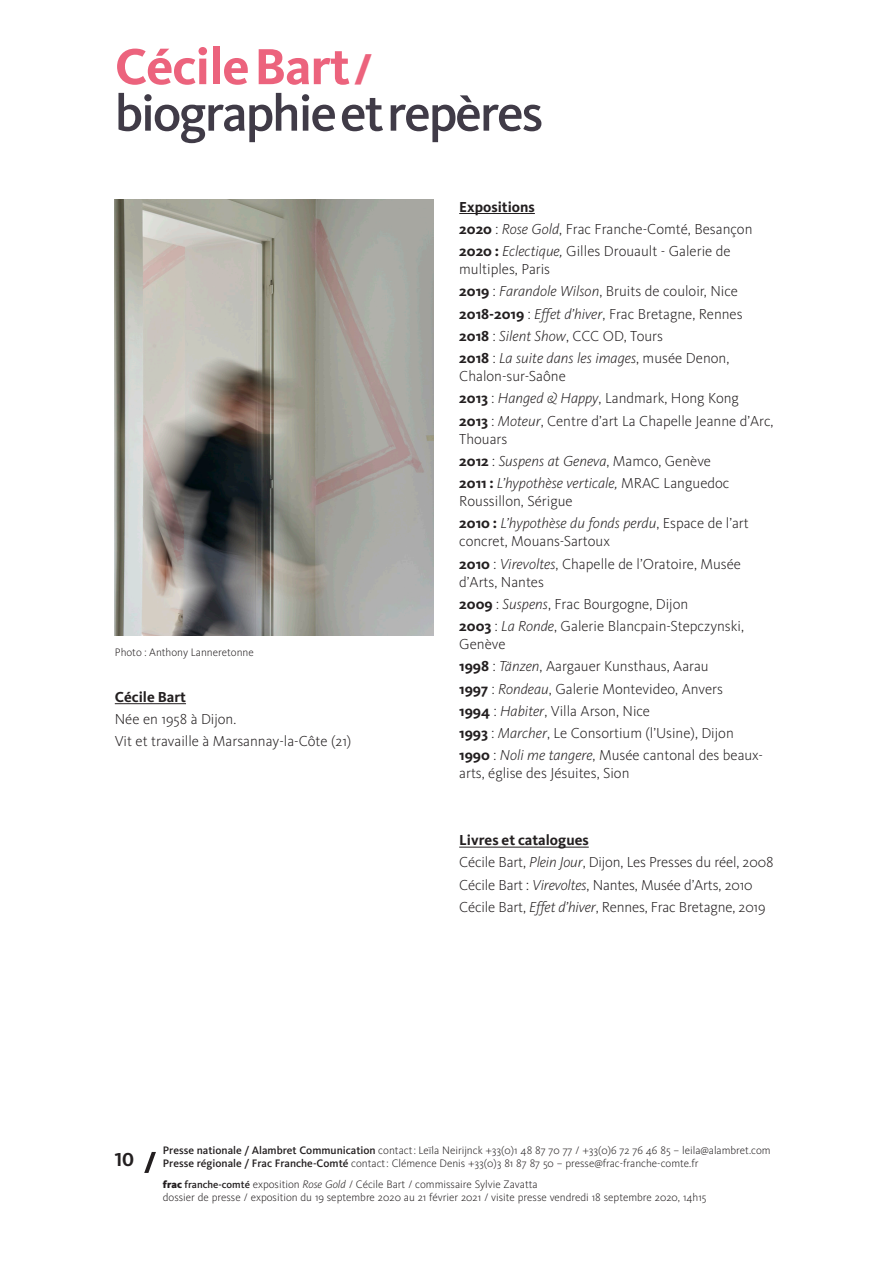
<style>
.page{position:relative;width:893px;height:1263px;background:#fff}
.page>*{position:absolute;margin:0;border:0;box-sizing:border-box;transform-origin:0 0}
.Normal_e{font:500 52.5px "Kievit";letter-spacing:-.04em;color:#403b47}
.Normal_e-2{font:700 52.5px "Kievit";letter-spacing:-.02em;color:#ec637d}
.t1{font:19.5px "Kievit Bold SC";color:#231f20}
.t2{font:300 15px/18px "Kievit";color:#231f20}
.t3{font:700 15px "Kievit";color:#231f20}
.t4{font:italic 300 15px "Kievit";color:#231f20}
.technique_oeuvre{font:300 11.25px/13.5px "Kievit";color:#231f20}
.s1{font-weight:900;font-size:34.5px}
.s2{font-weight:700}
.s3{font-style:italic}
.s4{font-weight:700;font-style:normal}
.s5{font-style:normal}
.s6{font-weight:500}
.s7{font-weight:900;font-size:10.5px}
.s8{font-weight:500;font-size:10.5px}
</style>
<div class="page">
<hr style="left:115px;top:703px;width:71px;height:1px;background:#231f20">
<hr style="left:459px;top:213px;width:76px;height:1px;background:#231f20">
<hr style="left:459px;top:847px;width:130px;height:1px;background:#231f20">
<img style="left:115px;top:199px;width:319px;height:436px">
<svg style="left:144px;top:1152px;width:12px;height:21px"></svg>
<p class="Normal_e-2" style="left:115px;top:36px;width:258px">Cécile Bart <span class="s1">/</span></p>
<p class="Normal_e" style="left:115px;top:83px;width:430px">biographie et repères</p>
<p class="technique_oeuvre" style="left:115px;top:646px;width:140px">Photo : Anthony Lanneretonne</p>
<p class="t3" style="left:115px;top:688px;width:73px">Cécile Bart</p>
<p class="t2" style="left:115px;top:710px;width:123px">Née en 1958 à Dijon.</p>
<p class="t2" style="left:115px;top:732px;width:238px">Vit et travaille à Marsannay-la-Côte (21)</p>
<p class="t3" style="left:459px;top:198px;width:77px">Expositions</p>
<p class="t2" style="left:459px;top:220px;width:295px"><span class="s2">2020</span> : <span class="s3">Rose Gold</span>, Frac Franche-Comté, Besançon</p>
<p class="t2" style="left:459px;top:242px;width:273px"><span class="s2">2020 :</span> <span class="s3">Eclectique,</span> Gilles Drouault - Galerie de multiples, Paris</p>
<p class="t2" style="left:459px;top:282px;width:280px"><span class="s2">2019</span> : <span class="s3">Farandole Wilson</span>, Bruits de couloir, Nice</p>
<p class="t2" style="left:459px;top:305px;width:285px"><span class="s2">2018-2019</span> : <span class="s3">Effet d’hiver</span>, Frac Bretagne, Rennes</p>
<p class="t2" style="left:459px;top:327px;width:205px"><span class="s2">2018</span> : <span class="s3">Silent Show</span>, CCC OD, Tours</p>
<p class="t2" style="left:459px;top:349px;width:272px"><span class="s2">2018</span> : <span class="s3">La suite dans les images</span>, musée Denon,<br>Chalon-sur-Saône</p>
<p class="t2" style="left:459px;top:389px;width:281px"><span class="s2">2013</span> : <span class="s3">Hanged &amp; Happy</span>, Landmark, Hong Kong</p>
<p class="t2" style="left:459px;top:412px;width:316px"><span class="s2">2013</span> : <span class="s3">Moteur</span>, Centre d’art La Chapelle Jeanne d’Arc,<br>Thouars</p>
<p class="t4" style="left:459px;top:452px;width:253px"><span class="s4">2012</span> <span class="s5">:</span> Suspens at Geneva<span class="s5">, Mamco, Genève</span></p>
<p class="t2" style="left:459px;top:474px;width:272px"><span class="s2">2011 :</span> <span class="s3">L’hypothèse verticale,</span> MRAC Languedoc<br>Roussillon, Sérigue</p>
<p class="t2" style="left:459px;top:514px;width:291px"><span class="s2">2010 :</span> <span class="s3">L’hypothèse du fonds perdu</span>, Espace de l’art concret, Mouans-Sartoux</p>
<p class="t2" style="left:459px;top:555px;width:283px"><span class="s2">2010</span> : <span class="s3">Virevoltes</span>, Chapelle de l’Oratoire, Musée d’Arts, Nantes</p>
<p class="t2" style="left:459px;top:595px;width:230px"><span class="s2">2009</span> : <span class="s3">Suspens</span>, Frac Bourgogne, Dijon</p>
<p class="t2" style="left:459px;top:617px;width:286px"><span class="s2">2003</span> : <span class="s3">La Ronde</span>, Galerie Blancpain-Stepczynski,<br>Genève</p>
<p class="t2" style="left:459px;top:657px;width:251px"><span class="s2">1998</span> : <span class="s3">Tänzen</span>, Aargauer Kunsthaus, Aarau</p>
<p class="t2" style="left:459px;top:680px;width:265px"><span class="s2">1997</span> : <span class="s3">Rondeau</span>, Galerie Montevideo, Anvers</p>
<p class="t2" style="left:459px;top:702px;width:192px"><span class="s2">1994</span> : <span class="s3">Habiter</span>, Villa Arson, Nice</p>
<p class="t2" style="left:459px;top:724px;width:276px"><span class="s2">1993</span> : <span class="s3">Marcher</span>, Le Consortium (l’Usine), Dijon</p>
<p class="t2" style="left:459px;top:747px;width:305px"><span class="s2">1990</span> : <span class="s3">Noli me tangere</span>, Musée cantonal des beaux&shy;arts, église des Jésuites, Sion</p>
<p class="t3" style="left:459px;top:831px;width:131px">Livres et catalogues</p>
<p class="t2" style="left:459px;top:854px;width:316px">Cécile Bart, <span class="s3">Plein Jour</span>, Dijon, Les Presses du réel, 2008</p>
<p class="t2" style="left:459px;top:876px;width:295px">Cécile Bart : <span class="s3">Virevoltes</span>, Nantes, Musée d’Arts, 2010</p>
<p class="t2" style="left:459px;top:898px;width:308px">Cécile Bart, <span class="s3">Effet d’hiver</span>, Rennes, Frac Bretagne, 2019</p>
<h2 class="t1" style="left:115px;top:1148px;width:21px">10</h2>
<p class="technique_oeuvre" style="left:163px;top:1143px;width:609px"><span class="s6">Presse nationale / Alambret Communication</span> contact: Leïla Neirijnck +33(0)1 48 87 70 77 / +33(0)6 72 76 46 85 – leila@alambret.com<br><span class="s6">Presse régionale / Frac Franche-Comté</span> contact: Clémence Denis +33(0)3 81 87 87 50 – presse@frac-franche-comte.fr</p>
<p class="technique_oeuvre" style="left:163px;top:1177px;width:376px"><span class="s7">frac</span> <span class="s8">franche-comté</span> exposition <span class="s3">Rose Gold</span> / Cécile Bart / commissaire Sylvie Zavatta</p>
<p class="technique_oeuvre" style="left:163px;top:1191px;width:545px">dossier de presse / exposition du 19 septembre 2020 au 21 février 2021 / visite presse vendredi 18 septembre 2020, 14h15</p>
</div>
